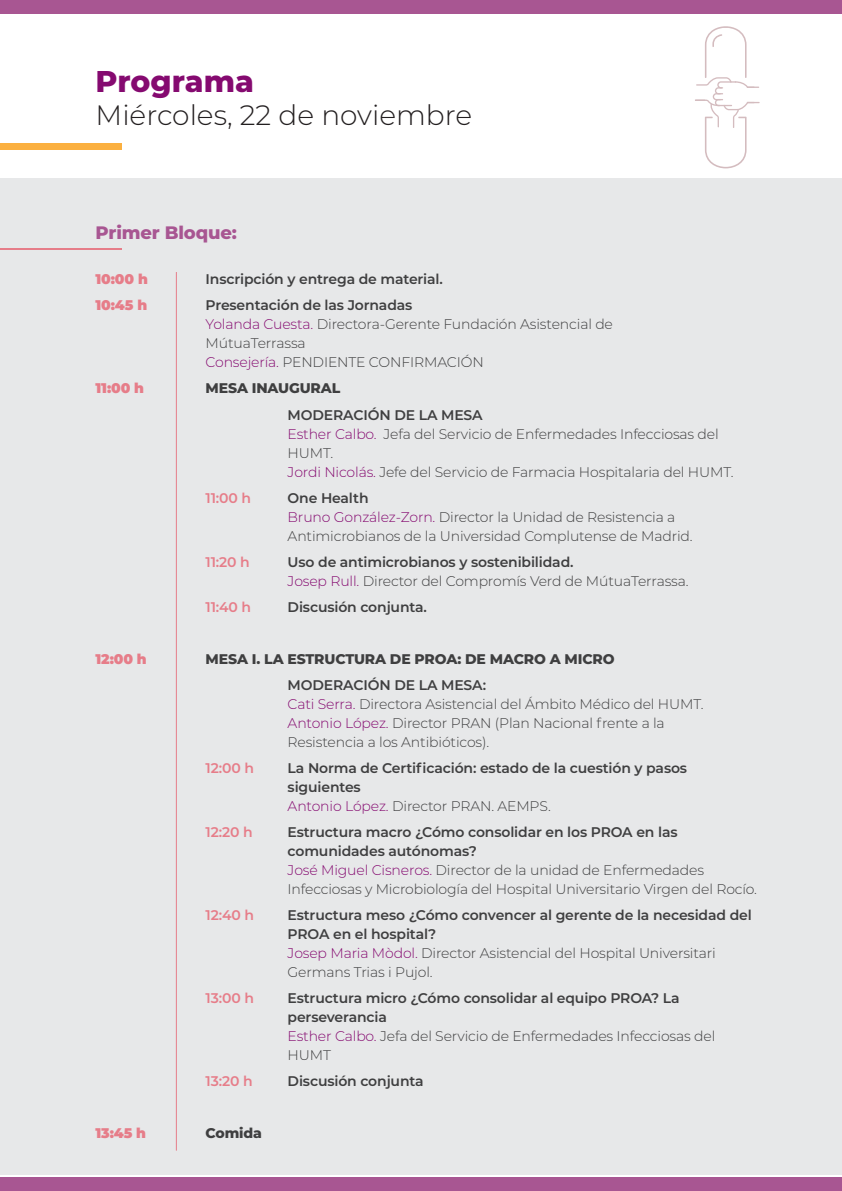
<style>
.page{position:relative;width:842px;height:1191px;background:#fff}
.page>*{position:absolute;margin:0;border:0;box-sizing:border-box;transform-origin:0 0}
.t1{font:800 30px "Montserrat";color:#850a70}
.t2{font:300 28px "Montserrat";color:#231f20}
.t3{font:800 18px "Montserrat";letter-spacing:-.01em;color:#a85692}
.t4{font:300 14px/19px "Montserrat";letter-spacing:-.01em;color:#3f3f40}
.t5{font:600 14px/19px "Montserrat";letter-spacing:-.01em;color:#3f3f40}
.t6{font:800 14px "Montserrat";letter-spacing:-.01em;color:#3f3f40}
.t7{font:600 14px "Montserrat";letter-spacing:-.01em;color:#e67d89}
.t8{font:900 14px "Montserrat";letter-spacing:-.01em;color:#e67d89}
.s1{font-weight:600}
.s2{color:#850a70}
.s3{font-weight:300;color:#850a70}
.s4{font-weight:300}
</style>
<div class="page">
<div style="left:0;top:178px;width:842px;height:996px;background:#e7e8e9"></div>
<div style="left:0;top:1177px;width:842px;height:14px;background:#a85692"></div>
<div style="left:0;top:0;width:842px;height:14px;background:#a85692"></div>
<svg style="left:695px;top:26px;width:65px;height:142px"></svg>
<div style="left:0;top:143px;width:121px;height:6px;background:#fbb040"></div>
<hr style="left:0;top:248px;width:121px;height:2px;background:#e67d89">
<hr style="left:176px;top:272px;width:1px;height:878px;background:#e67d89">
<h1 class="t1" style="left:96px;top:59px;width:160px">Programa</h1>
<h2 class="t2" style="left:96px;top:96px;width:378px">Miércoles, 22 de noviembre</h2>
<p class="t3" style="left:96px;top:220px;width:143px">Primer Bloque:</p>
<p class="t8" style="left:96px;top:269px;width:54px">10:00 h</p>
<p class="t5" style="left:206px;top:269px;width:239px">Inscripción y entrega de material.</p>
<p class="t8" style="left:96px;top:295px;width:53px">10:45 h</p>
<p class="t4" style="left:206px;top:295px;width:409px"><span class="s1">Presentación de las Jornadas<br></span><span class="s2">Yolanda Cuesta.</span> Directora-Gerente Fundación Asistencial de MútuaTerrassa<br><span class="s2">Consejería.</span> PENDIENTE CONFIRMACIÓN</p>
<p class="t8" style="left:96px;top:378px;width:50px">11:00 h</p>
<p class="t6" style="left:206px;top:378px;width:136px">MESA INAUGURAL</p>
<p class="t4" style="left:288px;top:404px;width:447px"><span class="s1">MODERACIÓN DE LA MESA<br></span><span class="s2">Esther Calbo.</span> Jefa del Servicio de Enfermedades Infecciosas del HUMT.<br><span class="s2">Jordi Nicolás.</span> Jefe del Servicio de Farmacia Hospitalaria del HUMT.</p>
<p class="t7" style="left:206px;top:487px;width:47px">11:00 h</p>
<p class="t4" style="left:288px;top:487px;width:406px"><span class="s1">One Health<br></span><span class="s2">Bruno González-Zorn.</span> Director la Unidad de Resistencia a<br>Antimicrobianos de la Universidad Complutense de Madrid.</p>
<p class="t7" style="left:206px;top:551px;width:46px">11:20 h</p>
<p class="t4" style="left:288px;top:551px;width:403px"><span class="s1">Uso de antimicrobianos y sostenibilidad.<br></span><span class="s2">Josep Rull.</span> Director del Compromís Verd de MútuaTerrassa.</p>
<p class="t7" style="left:206px;top:596px;width:47px">11:40 h</p>
<p class="t5" style="left:288px;top:596px;width:141px">Discusión conjunta.</p>
<p class="t8" style="left:96px;top:648px;width:53px">12:00 h</p>
<p class="t6" style="left:206px;top:648px;width:411px">MESA I. LA ESTRUCTURA DE PROA: DE MACRO A MICRO</p>
<p class="t4" style="left:288px;top:674px;width:417px"><span class="s1">MODERACIÓN DE LA MESA:<br></span><span class="s2">Cati Serra.</span> Directora Asistencial del Ámbito Médico del HUMT.<br><span class="s2">Antonio López.</span> Director PRAN (Plan Nacional frente a la Resistencia a los Antibióticos).</p>
<p class="t7" style="left:206px;top:757px;width:50px">12:00 h</p>
<p class="t5" style="left:288px;top:757px;width:401px">La Norma de Certificación: estado de la cuestión y pasos siguientes<br><span class="s3">Antonio López.</span> <span class="s4">Director PRAN. AEMPS.</span></p>
<p class="t7" style="left:206px;top:821px;width:49px">12:20 h</p>
<p class="t4" style="left:288px;top:821px;width:471px"><span class="s1">Estructura macro ¿Cómo consolidar en los PROA en las comunidades autónomas?<br></span><span class="s2">José Miguel Cisneros.</span> Director de la unidad de Enfermedades Infecciosas y Microbiología del Hospital Universitario Virgen del Rocío.</p>
<p class="t7" style="left:206px;top:904px;width:50px">12:40 h</p>
<p class="t5" style="left:288px;top:904px;width:466px">Estructura meso ¿Cómo convencer al gerente de la necesidad del PROA en el hospital?<br><span class="s3">Josep Maria Mòdol.</span> <span class="s4">Director Asistencial del Hospital Universitari Germans Trias i Pujol.</span></p>
<p class="t7" style="left:206px;top:987px;width:50px">13:00 h</p>
<p class="t5" style="left:288px;top:987px;width:429px">Estructura micro ¿Cómo consolidar al equipo PROA? La perseverancia<br><span class="s3">Esther Calbo.</span> <span class="s4">Jefa del Servicio de Enfermedades Infecciosas del HUMT</span></p>
<p class="t7" style="left:206px;top:1070px;width:49px">13:20 h</p>
<p class="t5" style="left:288px;top:1070px;width:138px">Discusión conjunta</p>
<p class="t8" style="left:96px;top:1122px;width:52px">13:45 h</p>
<p class="t6" style="left:206px;top:1122px;width:58px">Comida</p>
</div>
